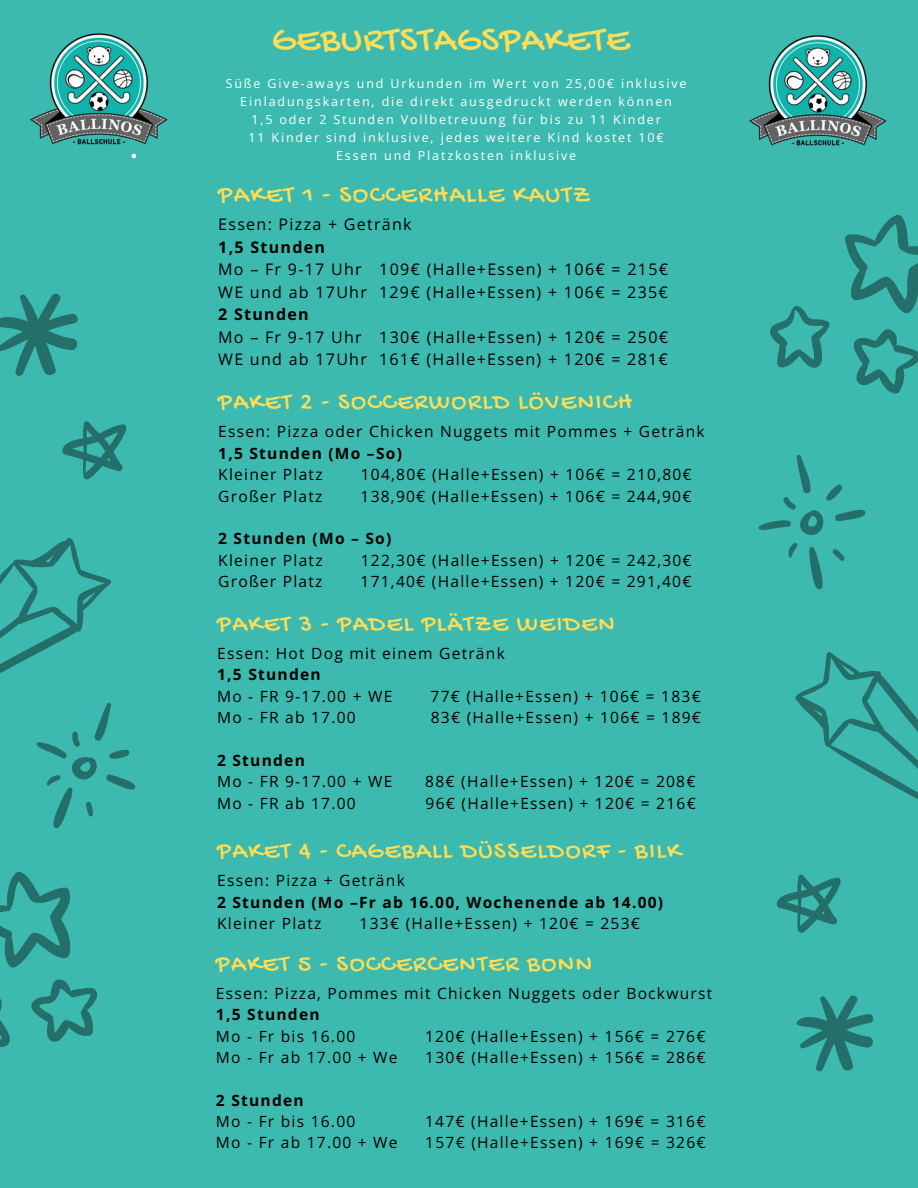
<style>
.page{position:relative;width:918px;height:1188px;background:#3cbaaf}
.page>*{position:absolute;margin:0;border:0;box-sizing:border-box;transform-origin:0 0}
.t1{font:37.35px "Gochi Hand";letter-spacing:.03em;color:#fd5}
.t2{font:25.65px "Gochi Hand";letter-spacing:.06em;color:#fd5}
.t3{font:24.9px "Gochi Hand";letter-spacing:.06em;color:#fd5}
.t4{font:16.05px/22.5px "Open Sans";letter-spacing:.08em;color:#000}
.t5{font:700 16.05px "Open Sans";letter-spacing:.08em;color:#000}
.t6{font:15.6px "Open Sans";letter-spacing:.08em;color:#000}
.t7{font:700 15.6px "Open Sans";letter-spacing:.08em;color:#000}
.t8{font:12.45px/18px "Open Sans";letter-spacing:.15em;color:#fff;text-align:center}
</style>
<div class="page">
<svg style="left:0;top:871px;width:98px;height:176px"></svg>
<svg style="left:0;top:293px;width:78px;height:83px"></svg>
<svg style="left:0;top:538px;width:136px;height:290px"></svg>
<svg style="left:62px;top:421px;width:65px;height:59px"></svg>
<svg style="left:770px;top:215px;width:148px;height:179px"></svg>
<svg style="left:796px;top:995px;width:78px;height:77px"></svg>
<svg style="left:758px;top:455px;width:108px;height:135px"></svg>
<svg style="left:776px;top:652px;width:142px;height:281px"></svg>
<img style="left:30px;top:33px;width:138px;height:126px">
<img style="left:749px;top:35px;width:138px;height:111px">
<h1 class="t1" style="left:272px;top:20px;width:359px">GEBURTSTAGSPAKETE</h1>
<p class="t8" style="left:226px;top:75px;width:462px">Süße Give-aways und Urkunden im Wert von 25,00€ inklusive Einladungskarten, die direkt ausgedruckt werden können<br>1,5 oder 2 Stunden Vollbetreuung für bis zu 11 Kinder<br>11 Kinder sind inklusive, jedes weitere Kind kostet 10€<br>Essen und Platzkosten inklusive</p>
<h2 class="t2" style="left:218px;top:182px;width:373px">PAKET 1 - SOCCERHALLE KAUTZ</h2>
<p class="t4" style="left:218px;top:213px;width:195px">Essen: Pizza + Getränk</p>
<p class="t5" style="left:218px;top:236px;width:108px">1,5 Stunden</p>
<p class="t4" style="left:218px;top:258px;width:452px">Mo – Fr 9-17 Uhr 109€ (Halle+Essen) + 106€ = 215€<br>WE und ab 17Uhr 129€ (Halle+Essen) + 106€ = 235€</p>
<p class="t5" style="left:218px;top:303px;width:92px">2 Stunden</p>
<p class="t4" style="left:218px;top:325px;width:452px">Mo – Fr 9-17 Uhr 130€ (Halle+Essen) + 120€ = 250€<br>WE und ab 17Uhr 161€ (Halle+Essen) + 120€ = 281€</p>
<h3 class="t3" style="left:218px;top:389px;width:415px">PAKET 2 - SOCCERWORLD LÖVENICH</h3>
<p class="t6" style="left:218px;top:421px;width:488px">Essen: Pizza oder Chicken Nuggets mit Pommes + Getränk</p>
<p class="t7" style="left:218px;top:442px;width:185px">1,5 Stunden (Mo –So)</p>
<p class="t6" style="left:218px;top:463px;width:106px">Kleiner Platz</p>
<p class="t6" style="left:361px;top:463px;width:333px">104,80€ (Halle+Essen) + 106€ = 210,80€</p>
<p class="t6" style="left:218px;top:485px;width:106px">Großer Platz</p>
<p class="t6" style="left:361px;top:485px;width:333px">138,90€ (Halle+Essen) + 106€ = 244,90€</p>
<p class="t7" style="left:218px;top:528px;width:175px">2 Stunden (Mo – So)</p>
<p class="t6" style="left:218px;top:549px;width:106px">Kleiner Platz</p>
<p class="t6" style="left:361px;top:549px;width:333px">122,30€ (Halle+Essen) + 120€ = 242,30€</p>
<p class="t6" style="left:218px;top:570px;width:106px">Großer Platz</p>
<p class="t6" style="left:361px;top:570px;width:333px">171,40€ (Halle+Essen) + 120€ = 291,40€</p>
<h3 class="t3" style="left:217px;top:611px;width:399px">PAKET 3 - PADEL PLÄTZE WEIDEN</h3>
<p class="t6" style="left:217px;top:642px;width:289px">Essen: Hot Dog mit einem Getränk</p>
<p class="t7" style="left:217px;top:664px;width:105px">1,5 Stunden</p>
<p class="t6" style="left:217px;top:685px;width:177px">Mo - FR 9-17.00 + WE</p>
<p class="t6" style="left:431px;top:685px;width:272px">77€ (Halle+Essen) + 106€ = 183€</p>
<p class="t6" style="left:217px;top:706px;width:140px">Mo - FR ab 17.00</p>
<p class="t6" style="left:431px;top:706px;width:272px">83€ (Halle+Essen) + 106€ = 189€</p>
<p class="t7" style="left:217px;top:749px;width:89px">2 Stunden</p>
<p class="t6" style="left:217px;top:771px;width:177px">Mo - FR 9-17.00 + WE</p>
<p class="t6" style="left:425px;top:771px;width:272px">88€ (Halle+Essen) + 120€ = 208€</p>
<p class="t6" style="left:217px;top:792px;width:140px">Mo - FR ab 17.00</p>
<p class="t6" style="left:426px;top:792px;width:272px">96€ (Halle+Essen) + 120€ = 216€</p>
<h3 class="t3" style="left:217px;top:838px;width:465px">PAKET 4 - CAGEBALL DÜSSELDORF - BILK</h3>
<p class="t6" style="left:217px;top:870px;width:189px">Essen: Pizza + Getränk</p>
<p class="t7" style="left:217px;top:891px;width:448px">2 Stunden (Mo –Fr ab 16.00, Wochenende ab 14.00)</p>
<p class="t6" style="left:217px;top:912px;width:106px">Kleiner Platz</p>
<p class="t6" style="left:360px;top:912px;width:282px">133€ (Halle+Essen) + 120€ = 253€</p>
<h3 class="t3" style="left:216px;top:951px;width:377px">PAKET 5 - SOCCERCENTER BONN</h3>
<p class="t6" style="left:216px;top:982px;width:498px">Essen: Pizza, Pommes mit Chicken Nuggets oder Bockwurst</p>
<p class="t7" style="left:216px;top:1003px;width:105px">1,5 Stunden</p>
<p class="t6" style="left:216px;top:1025px;width:141px">Mo - Fr bis 16.00</p>
<p class="t6" style="left:425px;top:1025px;width:282px">120€ (Halle+Essen) + 156€ = 276€</p>
<p class="t6" style="left:216px;top:1046px;width:183px">Mo - Fr ab 17.00 + We</p>
<p class="t6" style="left:425px;top:1046px;width:282px">130€ (Halle+Essen) + 156€ = 286€</p>
<p class="t7" style="left:216px;top:1089px;width:89px">2 Stunden</p>
<p class="t6" style="left:216px;top:1110px;width:141px">Mo - Fr bis 16.00</p>
<p class="t6" style="left:425px;top:1110px;width:282px">147€ (Halle+Essen) + 169€ = 316€</p>
<p class="t6" style="left:216px;top:1132px;width:183px">Mo - Fr ab 17.00 + We</p>
<p class="t6" style="left:425px;top:1132px;width:282px">157€ (Halle+Essen) + 169€ = 326€</p>
</div>
